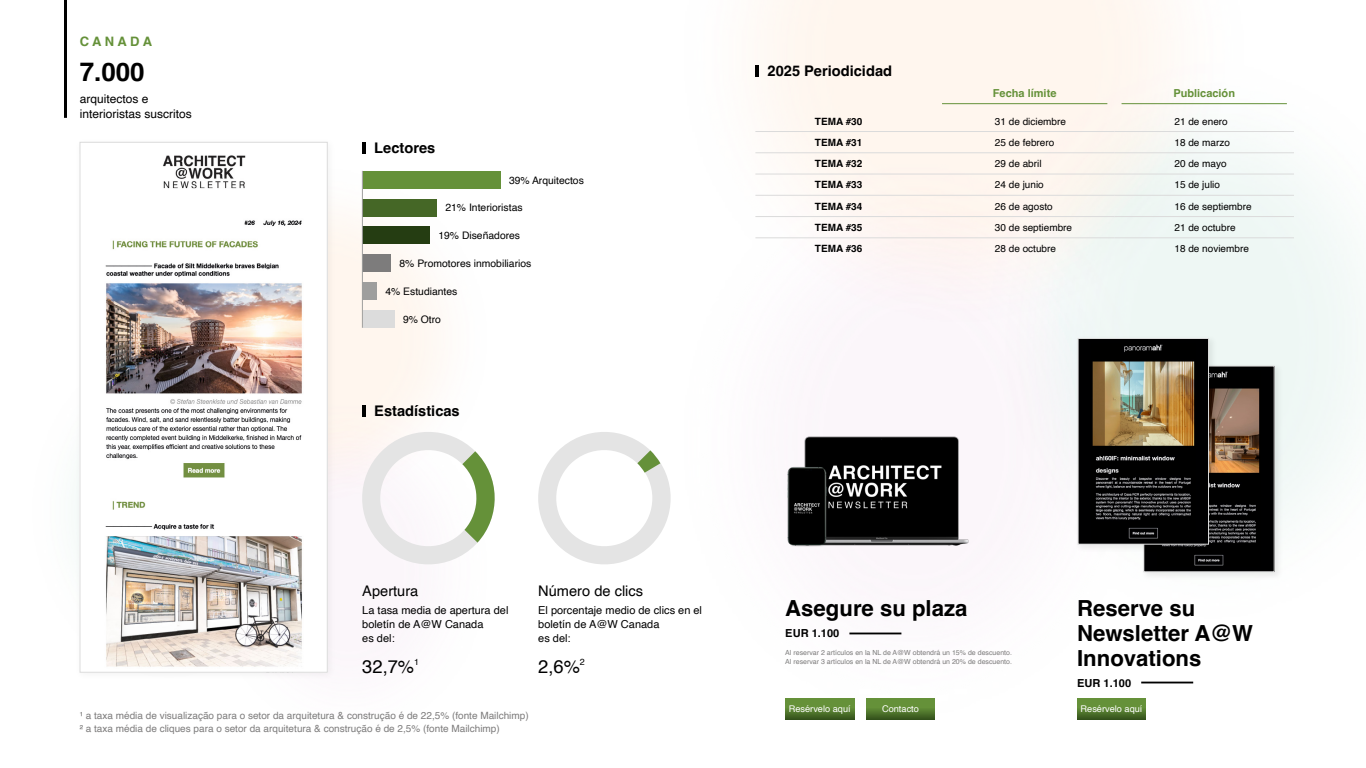
<style>
.page{position:relative;width:1366px;height:768px;background:#fff}
.page>*{position:absolute;margin:0;border:0;box-sizing:border-box;transform-origin:0 0}
.t1{font:700 26px "Helvetica";color:#000}
.t2{font:700 22.2px/25.3px "Helvetica";color:#000}
.t3{font:18.3px "Helvetica";color:#000}
.t4{font:700 14.6px "Helvetica";color:#000}
.t5{font:14.6px "Helvetica";color:#000}
.t6{font:700 13px "Helvetica";letter-spacing:.25em;color:#659139}
.t7{font:12px/15px "Helvetica";color:#000}
.t8{font:700 11.1px "Helvetica";color:#000}
.t9{font:11px/14px "Helvetica";color:#000}
.t10{font:700 11px "Helvetica";color:#659139}
.t11{font:10.4px "Helvetica";color:#000}
.t12{font:10px/13px "Helvetica";color:#7d7c7c}
.t13{font:10px "Helvetica";color:#000}
.t14{font:700 10px "Helvetica";color:#000}
.t15{font:9.2px "Helvetica";color:#fff}
.t16{font:7px/9px "Helvetica";color:#7d7c7c}
</style>
<div class="page">
<img style="left:755px;top:0;width:603px;height:720px">
<img style="left:337px;top:153px;width:164px;height:345px">
<div style="left:1140px;top:362px;width:144px;height:219px;background:#000;opacity:.07"></div>
<div style="left:1144px;top:366px;width:130px;height:206px;background:#000001"></div>
<img style="left:1194px;top:371px;width:66px;height:195px">
<div style="left:1143px;top:366px;width:132px;height:206px;border:1px solid #dbdbdb"></div>
<div style="left:1074px;top:335px;width:144px;height:219px;background:#000;opacity:.07"></div>
<div style="left:1078px;top:338px;width:131px;height:206px;background:#000001"></div>
<img style="left:1092px;top:344px;width:103px;height:195px">
<div style="left:1078px;top:338px;width:131px;height:207px;border:1px solid #dbdbdb"></div>
<img style="left:770px;top:424px;width:205px;height:139px">
<div style="left:74px;top:136px;width:263px;height:546px;background:#000;opacity:.05"></div>
<img style="left:82px;top:154px;width:244px;height:517px">
<div style="left:80px;top:142px;width:248px;height:531px;border:1px solid #dbdbdb"></div>
<div style="left:785px;top:699px;width:69px;height:20px;background:linear-gradient(to bottom,#73a342,#406223)"></div>
<div style="left:1077px;top:699px;width:69px;height:20px;background:linear-gradient(to bottom,#73a342,#406223)"></div>
<div style="left:866px;top:699px;width:69px;height:20px;background:linear-gradient(to bottom,#73a342,#406223)"></div>
<hr style="left:849px;top:633px;width:52px;height:1px;background:#000">
<hr style="left:1141px;top:682px;width:52px;height:1px;background:#000">
<hr style="left:64px;top:0;width:3px;height:118px;background:#000">
<div style="left:363px;top:171px;width:137px;height:18px;background:#659139"></div>
<div style="left:363px;top:199px;width:74px;height:17px;background:#456726"></div>
<div style="left:363px;top:227px;width:67px;height:17px;background:#253d12"></div>
<div style="left:363px;top:254px;width:28px;height:18px;background:#7d7c7c"></div>
<div style="left:363px;top:282px;width:14px;height:18px;background:#9e9e9d"></div>
<div style="left:363px;top:310px;width:31px;height:18px;background:#dcdcdc"></div>
<hr style="left:362px;top:171px;width:1px;height:157px;background:#9e9e9d">
<hr style="left:362px;top:142px;width:4px;height:11px;background:#000">
<hr style="left:755px;top:65px;width:4px;height:11px;background:#000">
<svg style="left:356px;top:425px;width:145px;height:140px"></svg>
<svg style="left:538px;top:432px;width:133px;height:132px"></svg>
<hr style="left:362px;top:405px;width:4px;height:12px;background:#000">
<hr style="left:755px;top:131px;width:180px;height:1px;background:#dbdbdb">
<hr style="left:755px;top:153px;width:180px;height:1px;background:#dbdbdb">
<hr style="left:755px;top:174px;width:180px;height:1px;background:#dbdbdb">
<hr style="left:755px;top:195px;width:180px;height:1px;background:#dbdbdb">
<hr style="left:755px;top:216px;width:180px;height:1px;background:#dbdbdb">
<hr style="left:755px;top:238px;width:180px;height:1px;background:#dbdbdb">
<hr style="left:935px;top:131px;width:179px;height:1px;background:#dbdbdb">
<hr style="left:935px;top:153px;width:179px;height:1px;background:#dbdbdb">
<hr style="left:935px;top:174px;width:179px;height:1px;background:#dbdbdb">
<hr style="left:935px;top:195px;width:179px;height:1px;background:#dbdbdb">
<hr style="left:935px;top:216px;width:179px;height:1px;background:#dbdbdb">
<hr style="left:935px;top:238px;width:179px;height:1px;background:#dbdbdb">
<hr style="left:1114px;top:131px;width:180px;height:1px;background:#dbdbdb">
<hr style="left:1114px;top:153px;width:180px;height:1px;background:#dbdbdb">
<hr style="left:1114px;top:174px;width:180px;height:1px;background:#dbdbdb">
<hr style="left:1114px;top:195px;width:180px;height:1px;background:#dbdbdb">
<hr style="left:1114px;top:216px;width:180px;height:1px;background:#dbdbdb">
<hr style="left:1114px;top:238px;width:180px;height:1px;background:#dbdbdb">
<hr style="left:942px;top:103px;width:165px;height:1px;background:#659139">
<hr style="left:1122px;top:103px;width:165px;height:1px;background:#659139">
<h3 class="t6" style="left:80px;top:33px;width:74px">CANADA</h3>
<h1 class="t1" style="left:80px;top:56px;width:67px">7.000</h1>
<p class="t7" style="left:80px;top:92px;width:114px">arquitectos e interioristas suscritos</p>
<h3 class="t4" style="left:374px;top:139px;width:63px">Lectores</h3>
<p class="t11" style="left:509px;top:172px;width:76px">39% Arquitectos</p>
<p class="t11" style="left:445px;top:200px;width:79px">21% Interioristas</p>
<p class="t11" style="left:438px;top:228px;width:83px">19% Diseñadores</p>
<p class="t11" style="left:400px;top:255px;width:133px">8% Promotores inmobiliarios</p>
<p class="t11" style="left:385px;top:283px;width:74px">4% Estudiantes</p>
<p class="t11" style="left:403px;top:311px;width:40px">9% Otro</p>
<h3 class="t4" style="left:374px;top:402px;width:87px">Estadísticas</h3>
<h3 class="t4" style="left:768px;top:62px;width:126px">2025 Periodicidad</h3>
<p class="t10" style="left:993px;top:87px;width:65px">Fecha límite</p>
<p class="t10" style="left:1173px;top:87px;width:63px">Publicación</p>
<p class="t14" style="left:815px;top:115px;width:49px">TEMA #30</p>
<p class="t13" style="left:995px;top:113px;width:73px">31 de diciembre</p>
<p class="t13" style="left:1174px;top:113px;width:55px">21 de enero</p>
<p class="t14" style="left:815px;top:136px;width:49px">TEMA #31</p>
<p class="t13" style="left:995px;top:135px;width:61px">25 de febrero</p>
<p class="t13" style="left:1174px;top:135px;width:57px">18 de marzo</p>
<p class="t14" style="left:815px;top:158px;width:49px">TEMA #32</p>
<p class="t13" style="left:995px;top:156px;width:48px">29 de abril</p>
<p class="t13" style="left:1174px;top:156px;width:54px">20 de mayo</p>
<p class="t14" style="left:815px;top:179px;width:49px">TEMA #33</p>
<p class="t13" style="left:995px;top:177px;width:50px">24 de junio</p>
<p class="t13" style="left:1174px;top:177px;width:47px">15 de julio</p>
<p class="t14" style="left:815px;top:200px;width:49px">TEMA #34</p>
<p class="t13" style="left:995px;top:198px;width:59px">26 de agosto</p>
<p class="t13" style="left:1174px;top:198px;width:79px">16 de septiembre</p>
<p class="t14" style="left:815px;top:221px;width:49px">TEMA #35</p>
<p class="t13" style="left:995px;top:220px;width:79px">30 de septiembre</p>
<p class="t13" style="left:1174px;top:220px;width:63px">21 de octubre</p>
<p class="t14" style="left:815px;top:243px;width:49px">TEMA #36</p>
<p class="t13" style="left:995px;top:241px;width:63px">28 de octubre</p>
<p class="t13" style="left:1174px;top:241px;width:76px">18 de noviembre</p>
<h3 class="t5" style="left:362px;top:580px;width:58px">Apertura</h3>
<p class="t9" style="left:362px;top:604px;width:148px">La tasa media de apertura del boletín de A@W Canada<br>es del:</p>
<h3 class="t3" style="left:362px;top:652px;width:58px">32,7%<sup>1</sup></h3>
<h3 class="t5" style="left:538px;top:580px;width:106px">Número de clics</h3>
<p class="t9" style="left:538px;top:604px;width:165px">El porcentaje medio de clics en el boletín de A@W Canada<br>es del:</p>
<h3 class="t3" style="left:538px;top:652px;width:48px">2,6%<sup>2</sup></h3>
<p class="t12" style="left:80px;top:709px;width:451px">¹ a taxa média de visualização para o setor da arquitetura &amp; construção é de 22,5% (fonte Mailchimp)<br>² a taxa média de cliques para o setor da arquitetura &amp; construção é de 2,5% (fonte Mailchimp)</p>
<h2 class="t2" style="left:785px;top:598px;width:184px">Asegure su plaza</h2>
<p class="t8" style="left:785px;top:627px;width:56px">EUR 1.100</p>
<p class="t16" style="left:785px;top:648px;width:228px">Al reservar 2 artículos en la NL de A@W obtendrá un 15% de descuento.<br>Al reservar 3 artículos en la NL de A@W obtendrá un 20% de descuento.</p>
<h2 class="t2" style="left:1077px;top:598px;width:177px">Reserve su<br>Newsletter A@W<br>Innovations</h2>
<p class="t8" style="left:1077px;top:676px;width:56px">EUR 1.100</p>
<p class="t15" style="left:882px;top:702px;width:38px">Contacto</p>
<p class="t15" style="left:789px;top:702px;width:63px">Resérvelo aquí</p>
<p class="t15" style="left:1081px;top:702px;width:63px">Resérvelo aquí</p>
</div>
